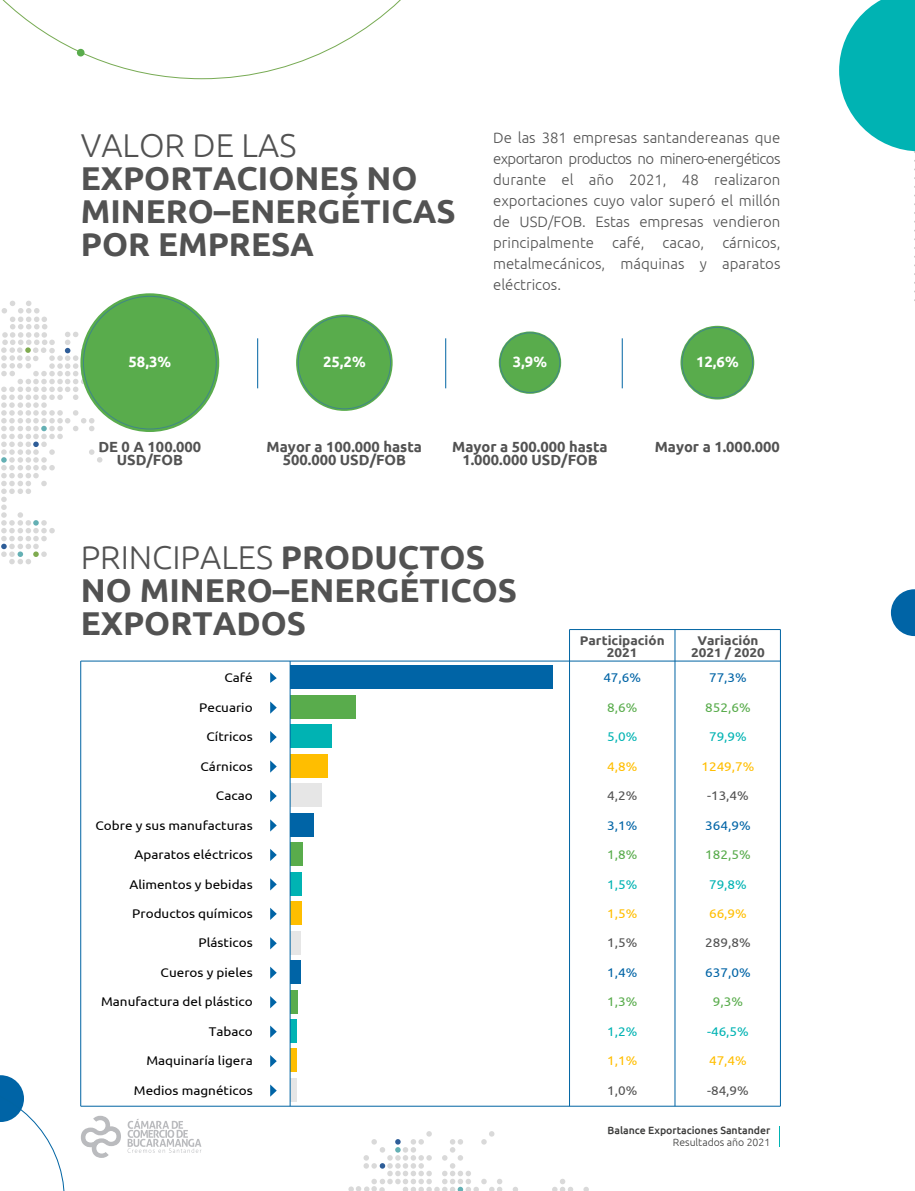
<style>
.page{position:relative;width:915px;height:1191px;background:#fff}
.page>*{position:absolute;margin:0;border:0;box-sizing:border-box;transform-origin:0 0}
.t1{font:700 33px/33px "Ubuntu";color:#525252}
.t2{font:300 33px "Ubuntu";color:#525252}
.t3{font:300 15px/21px "Ubuntu";color:#525252;text-align:justify}
.t4{font:700 14.85px "Ubuntu";color:#fff}
.t5{font:700 14.7px/13.4px "Ubuntu";color:#525252;text-align:center}
.t6{font:12.6px "Ubuntu";color:#000;scale:1.07 1}
.t7{font:700 12.6px/12.3px "Ubuntu";color:#525252;text-align:center;scale:1.07 1}
.t8{font:12.6px "Ubuntu";color:#0064a6;scale:1.07 1}
.t9{font:12.6px "Ubuntu";color:#525252;scale:1.07 1}
.t10{font:12.6px "Ubuntu";color:#ffbe00;scale:1.07 1}
.t11{font:12.6px "Ubuntu";color:#59ac4c;scale:1.07 1}
.t12{font:12.6px "Ubuntu";color:#00b3b3;scale:1.07 1}
.t13{font:500 10.5px "Ubuntu";color:#3b3b3a}
.t14{font:300 10.5px "Ubuntu";color:#3b3b3a}
.s1{font-weight:300}
</style>
<div class="page">
<svg style="left:1px;top:301px;width:101px;height:263px"></svg>
<svg style="left:512px;top:1187px;width:6px;height:4px"></svg>
<svg style="left:583px;top:1187px;width:5px;height:4px"></svg>
<svg style="left:552px;top:1179px;width:21px;height:12px"></svg>
<svg style="left:348px;top:1131px;width:154px;height:60px"></svg>
<svg style="left:81px;top:1115px;width:40px;height:42px"></svg>
<svg style="left:127px;top:1119px;width:74px;height:33px"></svg>
<svg style="left:0;top:1075px;width:65px;height:116px"></svg>
<svg style="left:839px;top:0;width:76px;height:153px"></svg>
<svg style="left:2px;top:0;width:399px;height:79px"></svg>
<div style="left:77px;top:49px;width:7px;height:7px;background:#59ac4c;border-radius:50%"></div>
<div style="left:80px;top:293px;width:139px;height:139px;background:#59ac4c;border-radius:50%"></div>
<div style="left:296px;top:314px;width:96px;height:97px;background:#59ac4c;border-radius:50%"></div>
<div style="left:498px;top:331px;width:63px;height:63px;background:#59ac4c;border-radius:50%"></div>
<div style="left:499px;top:332px;width:61px;height:61px;border:1px solid #408786;border-radius:50%"></div>
<div style="left:680px;top:326px;width:74px;height:73px;background:#59ac4c;border-radius:50%"></div>
<div style="left:681px;top:327px;width:71px;height:71px;border:1px solid #408786;border-radius:50%"></div>
<svg style="left:779px;top:1126px;width:1px;height:21px"></svg>
<svg style="left:890px;top:589px;width:24px;height:47px"></svg>
<hr style="left:621px;top:338px;width:1px;height:50px;background:#0064a3">
<hr style="left:445px;top:338px;width:1px;height:50px;background:#0064a3">
<hr style="left:257px;top:338px;width:1px;height:50px;background:#0064a3">
<div style="left:290px;top:665px;width:262px;height:24px;background:#0064a6"></div>
<div style="left:290px;top:695px;width:65px;height:24px;background:#59ac4c"></div>
<div style="left:290px;top:724px;width:41px;height:24px;background:#00b3b3"></div>
<div style="left:290px;top:754px;width:38px;height:24px;background:#ffbe00"></div>
<div style="left:290px;top:783px;width:31px;height:24px;background:#e6e6e6"></div>
<div style="left:290px;top:812px;width:23px;height:24px;background:#0064a6"></div>
<div style="left:290px;top:842px;width:12px;height:24px;background:#59ac4c"></div>
<div style="left:290px;top:871px;width:11px;height:24px;background:#00b3b3"></div>
<div style="left:290px;top:901px;width:11px;height:24px;background:#ffbe00"></div>
<div style="left:290px;top:930px;width:11px;height:24px;background:#e6e6e6"></div>
<div style="left:290px;top:960px;width:11px;height:24px;background:#0064a6"></div>
<div style="left:290px;top:989px;width:7px;height:24px;background:#59ac4c"></div>
<div style="left:290px;top:1019px;width:7px;height:24px;background:#00b3b3"></div>
<div style="left:290px;top:1048px;width:7px;height:24px;background:#ffbe00"></div>
<div style="left:290px;top:1078px;width:6px;height:23px;background:#e6e6e6"></div>
<hr style="left:779px;top:629px;width:1px;height:477px;background:#0064a3">
<hr style="left:569px;top:629px;width:1px;height:477px;background:#0064a3">
<hr style="left:289px;top:661px;width:1px;height:445px;background:#0064a3">
<hr style="left:80px;top:661px;width:1px;height:445px;background:#0064a3">
<hr style="left:81px;top:1105px;width:699px;height:1px;background:#0064a3">
<hr style="left:569px;top:629px;width:211px;height:1px;background:#0064a3">
<hr style="left:81px;top:660px;width:699px;height:1px;background:#0064a3">
<hr style="left:674px;top:629px;width:1px;height:477px;background:#0064a3">
<svg style="left:270px;top:672px;width:6px;height:11px"></svg>
<svg style="left:270px;top:701px;width:6px;height:12px"></svg>
<svg style="left:270px;top:731px;width:6px;height:12px"></svg>
<svg style="left:270px;top:760px;width:6px;height:12px"></svg>
<svg style="left:270px;top:790px;width:6px;height:12px"></svg>
<svg style="left:270px;top:819px;width:6px;height:12px"></svg>
<svg style="left:270px;top:849px;width:6px;height:12px"></svg>
<svg style="left:270px;top:878px;width:6px;height:12px"></svg>
<svg style="left:270px;top:907px;width:6px;height:13px"></svg>
<svg style="left:270px;top:937px;width:6px;height:12px"></svg>
<svg style="left:270px;top:966px;width:6px;height:13px"></svg>
<svg style="left:270px;top:996px;width:6px;height:12px"></svg>
<svg style="left:270px;top:1025px;width:6px;height:12px"></svg>
<svg style="left:270px;top:1055px;width:6px;height:12px"></svg>
<svg style="left:270px;top:1084px;width:6px;height:12px"></svg>
<h1 class="t2" style="left:81px;top:126px;width:217px">VALOR DE LAS</h1>
<h1 class="t1" style="left:81px;top:161px;width:376px">EXPORTACIONES NO<br>MINERO–ENERGÉTICAS<br>POR EMPRESA</h1>
<p class="t3" style="left:493px;top:126px;width:289px">De las 381 empresas santandereanas que exportaron productos no minero-energéticos durante el año 2021, 48 realizaron exportaciones cuyo valor superó el millón de USD/FOB. Estas empresas vendieron principalmente café, cacao, cárnicos, metalmecánicos, máquinas y aparatos eléctricos.</p>
<p class="t4" style="left:128px;top:353px;width:44px">58,3%</p>
<p class="t4" style="left:323px;top:353px;width:44px">25,2%</p>
<p class="t4" style="left:512px;top:353px;width:36px">3,9%</p>
<p class="t4" style="left:695px;top:353px;width:44px">12,6%</p>
<p class="t5" style="left:98px;top:440px;width:104px">DE 0 A 100.000<br>USD/FOB</p>
<p class="t5" style="left:266px;top:440px;width:157px">Mayor a 100.000 hasta<br>500.000 USD/FOB</p>
<p class="t5" style="left:452px;top:440px;width:157px">Mayor a 500.000 hasta<br>1.000.000 USD/FOB</p>
<p class="t5" style="left:654px;top:440px;width:127px">Mayor a 1.000.000</p>
<h1 class="t1" style="left:81px;top:540px;width:437px"><span class="s1">PRINCIPALES</span> PRODUCTOS<br>NO MINERO–ENERGÉTICOS<br>EXPORTADOS</h1>
<p class="t7" style="left:579px;top:634px;width:81px">Participación<br>2021</p>
<p class="t6" style="left:224px;top:670px;width:28px">Café</p>
<p class="t8" style="left:603px;top:670px;width:37px">47,6%</p>
<p class="t7" style="left:690px;top:634px;width:70px">Variación<br>2021 / 2020</p>
<p class="t8" style="left:708px;top:670px;width:37px">77,3%</p>
<p class="t6" style="left:199px;top:699px;width:51px">Pecuario</p>
<p class="t6" style="left:206px;top:729px;width:45px">Cítricos</p>
<p class="t6" style="left:200px;top:758px;width:50px">Cárnicos</p>
<p class="t6" style="left:216px;top:788px;width:36px">Cacao</p>
<p class="t6" style="left:95px;top:817px;width:148px">Cobre y sus manufacturas</p>
<p class="t6" style="left:134px;top:847px;width:112px">Aparatos eléctricos</p>
<p class="t6" style="left:129px;top:876px;width:117px">Alimentos y bebidas</p>
<p class="t6" style="left:132px;top:906px;width:114px">Productos químicos</p>
<p class="t6" style="left:198px;top:935px;width:52px">Plásticos</p>
<p class="t6" style="left:161px;top:964px;width:87px">Cueros y pieles</p>
<p class="t6" style="left:101px;top:994px;width:143px">Manufactura del plástico</p>
<p class="t6" style="left:209px;top:1023px;width:43px">Tabaco</p>
<p class="t6" style="left:146px;top:1053px;width:101px">Maquinaría ligera</p>
<p class="t6" style="left:134px;top:1082px;width:112px">Medios magnéticos</p>
<p class="t11" style="left:607px;top:699px;width:30px">8,6%</p>
<p class="t11" style="left:705px;top:699px;width:44px">852,6%</p>
<p class="t12" style="left:607px;top:729px;width:30px">5,0%</p>
<p class="t12" style="left:708px;top:729px;width:37px">79,9%</p>
<p class="t10" style="left:607px;top:758px;width:30px">4,8%</p>
<p class="t10" style="left:701px;top:758px;width:51px">1249,7%</p>
<p class="t9" style="left:607px;top:788px;width:30px">4,2%</p>
<p class="t9" style="left:706px;top:788px;width:41px">-13,4%</p>
<p class="t8" style="left:607px;top:817px;width:30px">3,1%</p>
<p class="t8" style="left:705px;top:817px;width:44px">364,9%</p>
<p class="t11" style="left:607px;top:847px;width:30px">1,8%</p>
<p class="t11" style="left:705px;top:847px;width:44px">182,5%</p>
<p class="t12" style="left:607px;top:876px;width:30px">1,5%</p>
<p class="t12" style="left:708px;top:876px;width:37px">79,8%</p>
<p class="t10" style="left:607px;top:906px;width:30px">1,5%</p>
<p class="t10" style="left:708px;top:906px;width:37px">66,9%</p>
<p class="t9" style="left:607px;top:935px;width:30px">1,5%</p>
<p class="t9" style="left:705px;top:935px;width:44px">289,8%</p>
<p class="t8" style="left:607px;top:964px;width:30px">1,4%</p>
<p class="t8" style="left:705px;top:964px;width:44px">637,0%</p>
<p class="t11" style="left:607px;top:994px;width:30px">1,3%</p>
<p class="t11" style="left:712px;top:994px;width:30px">9,3%</p>
<p class="t12" style="left:607px;top:1023px;width:30px">1,2%</p>
<p class="t12" style="left:706px;top:1023px;width:41px">-46,5%</p>
<p class="t10" style="left:607px;top:1053px;width:30px">1,1%</p>
<p class="t10" style="left:708px;top:1053px;width:37px">47,4%</p>
<p class="t9" style="left:607px;top:1082px;width:30px">1,0%</p>
<p class="t9" style="left:706px;top:1082px;width:41px">-84,9%</p>
<p class="t13" style="left:607px;top:1123px;width:164px">Balance Exportaciones Santander</p>
<p class="t14" style="left:672px;top:1136px;width:99px">Resultados año 2021</p>
</div>
